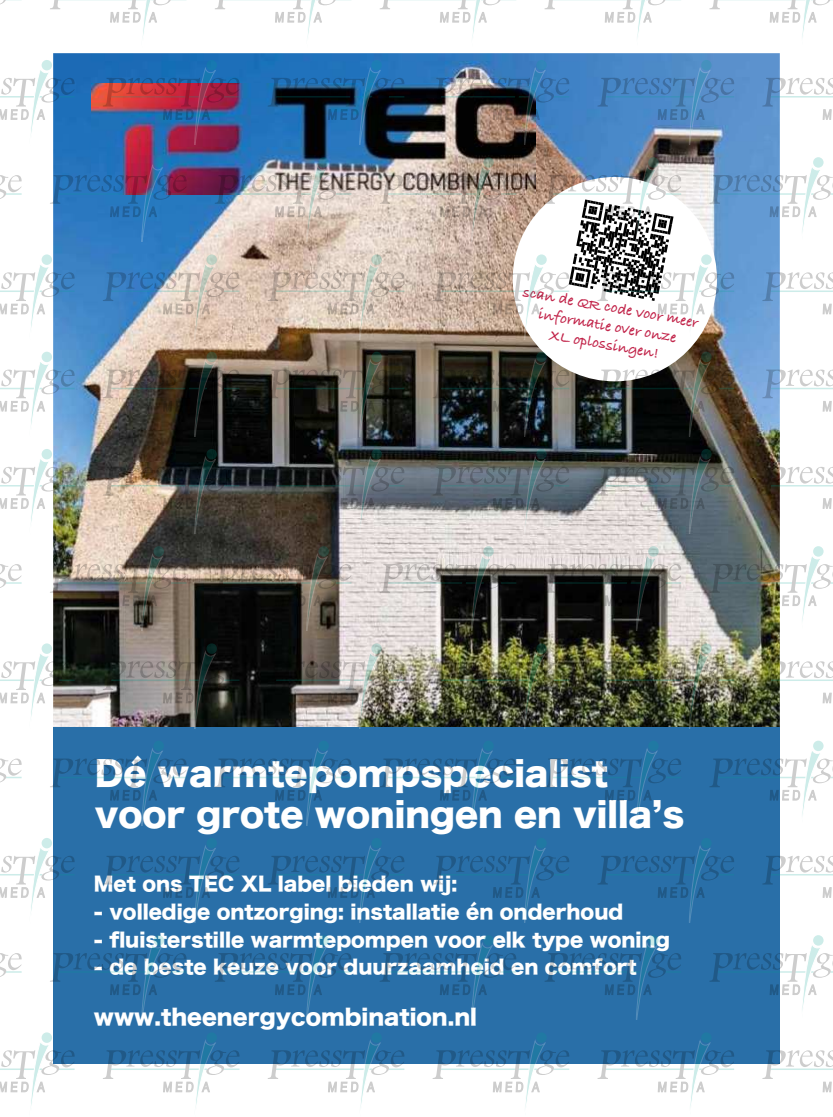
<style>
.page{position:relative;width:833px;height:1117px;background:#fff}
.page>*{position:absolute;margin:0;border:0;box-sizing:border-box;transform-origin:0 0}
.t1{font:33.62px/40.4px "Hira Kaku Std W8";color:#fff}
.t2{font:21.62px "Hira Kaku Std W8";color:#fff}
.t3{font:19.25px "Hira Kaku Std W8";color:#fff}
.t4{font:700 15.62px/18.8px "Bradley Hand ITCTT";color:#c12248;text-align:center}
</style>
<div class="page">
<img style="left:53px;top:53px;width:727px;height:674px">
<div style="left:53px;top:727px;width:727px;height:336px;background:#296fa8"></div>
<img style="left:91px;top:83px;width:444px;height:82px">
<div style="left:512px;top:177px;width:205px;height:204px;background:#fff;border-radius:50%"></div>
<svg style="left:0;top:0;width:21px;height:5px"></svg>
<hr style="left:58px;top:0;width:96px;height:1px;background:#00a291">
<svg style="left:50px;top:0;width:23px;height:9px"></svg>
<svg style="left:110px;top:0;width:76px;height:35px"></svg>
<hr style="left:223px;top:0;width:96px;height:1px;background:#00a291">
<svg style="left:215px;top:0;width:23px;height:9px"></svg>
<svg style="left:275px;top:0;width:76px;height:38px"></svg>
<hr style="left:552px;top:0;width:97px;height:1px;background:#00a291">
<svg style="left:544px;top:0;width:24px;height:9px"></svg>
<svg style="left:604px;top:0;width:77px;height:38px"></svg>
<hr style="left:387px;top:0;width:97px;height:1px;background:#00a291">
<svg style="left:380px;top:0;width:23px;height:9px"></svg>
<svg style="left:439px;top:0;width:77px;height:38px"></svg>
<hr style="left:717px;top:0;width:96px;height:1px;background:#00a291">
<svg style="left:709px;top:0;width:24px;height:9px"></svg>
<svg style="left:769px;top:0;width:64px;height:38px"></svg>
<svg style="left:0;top:564px;width:22px;height:24px"></svg>
<div style="left:153px;top:546px;width:11px;height:10px;background:#2b4946;border-radius:50%"></div>
<img style="left:50px;top:553px;width:137px;height:77px">
<div style="left:318px;top:546px;width:11px;height:10px;background:#31463c;border-radius:50%"></div>
<svg style="left:215px;top:553px;width:136px;height:77px;background:#4c4640"></svg>
<svg style="left:648px;top:546px;width:10px;height:10px"></svg>
<svg style="left:544px;top:553px;width:137px;height:77px;background:#5e5c5a"></svg>
<svg style="left:483px;top:546px;width:11px;height:10px"></svg>
<svg style="left:379px;top:553px;width:137px;height:77px;background:#8e8c89"></svg>
<div style="left:813px;top:546px;width:10px;height:10px;background:#cdece9;border-radius:50%"></div>
<img style="left:709px;top:553px;width:124px;height:78px">
<div style="left:42px;top:837px;width:10px;height:11px;background:#cdece9;border-radius:50%"></div>
<svg style="left:0;top:845px;width:75px;height:66px"></svg>
<div style="left:206px;top:837px;width:11px;height:11px;background:#2079a3;border-radius:50%"></div>
<svg style="left:103px;top:845px;width:137px;height:77px"></svg>
<div style="left:371px;top:837px;width:11px;height:11px;background:#2079a3;border-radius:50%"></div>
<svg style="left:268px;top:845px;width:136px;height:77px"></svg>
<div style="left:701px;top:837px;width:10px;height:11px;background:#2079a3;border-radius:50%"></div>
<svg style="left:598px;top:845px;width:136px;height:77px"></svg>
<div style="left:536px;top:837px;width:11px;height:11px;background:#2079a3;border-radius:50%"></div>
<svg style="left:433px;top:845px;width:136px;height:77px"></svg>
<hr style="left:770px;top:873px;width:63px;height:2px;background:#00a291">
<svg style="left:763px;top:856px;width:69px;height:42px"></svg>
<div style="left:42px;top:60px;width:10px;height:10px;background:#cdece9;border-radius:50%"></div>
<svg style="left:0;top:67px;width:75px;height:78px"></svg>
<div style="left:206px;top:60px;width:11px;height:10px;background:#1678b0;border-radius:50%"></div>
<img style="left:103px;top:67px;width:137px;height:77px">
<div style="left:371px;top:60px;width:11px;height:10px;background:#1c7eb6;border-radius:50%"></div>
<svg style="left:268px;top:67px;width:136px;height:77px;background:#184975"></svg>
<div style="left:701px;top:60px;width:10px;height:10px;background:#4591be;border-radius:50%"></div>
<svg style="left:597px;top:67px;width:137px;height:77px;background:#5388bd"></svg>
<div style="left:536px;top:60px;width:11px;height:10px;background:#3285ba;border-radius:50%"></div>
<img style="left:432px;top:67px;width:137px;height:77px">
<hr style="left:770px;top:96px;width:63px;height:1px;background:#00a291">
<svg style="left:762px;top:78px;width:70px;height:64px"></svg>
<div style="left:42px;top:351px;width:10px;height:11px;background:#cdece9;border-radius:50%"></div>
<svg style="left:0;top:359px;width:75px;height:78px"></svg>
<svg style="left:206px;top:351px;width:11px;height:11px"></svg>
<img style="left:103px;top:359px;width:137px;height:77px">
<svg style="left:371px;top:351px;width:11px;height:11px"></svg>
<svg style="left:268px;top:359px;width:136px;height:77px;background:#4b4840"></svg>
<svg style="left:701px;top:351px;width:10px;height:11px"></svg>
<img style="left:597px;top:359px;width:137px;height:77px">
<svg style="left:536px;top:351px;width:11px;height:11px"></svg>
<img style="left:432px;top:359px;width:137px;height:77px">
<hr style="left:770px;top:387px;width:63px;height:2px;background:#00a291">
<svg style="left:762px;top:369px;width:70px;height:64px"></svg>
<div style="left:42px;top:643px;width:10px;height:10px;background:#cdece9;border-radius:50%"></div>
<svg style="left:0;top:650px;width:75px;height:77px"></svg>
<div style="left:206px;top:643px;width:11px;height:10px;background:#072622;border-radius:50%"></div>
<svg style="left:103px;top:650px;width:137px;height:77px;background:#605d59"></svg>
<svg style="left:371px;top:643px;width:11px;height:10px"></svg>
<img style="left:268px;top:650px;width:136px;height:77px">
<svg style="left:701px;top:643px;width:10px;height:10px"></svg>
<img style="left:597px;top:650px;width:137px;height:77px">
<svg style="left:536px;top:643px;width:11px;height:10px"></svg>
<img style="left:432px;top:650px;width:137px;height:77px">
<hr style="left:770px;top:679px;width:63px;height:2px;background:#00a291">
<svg style="left:762px;top:661px;width:70px;height:64px"></svg>
<svg style="left:0;top:953px;width:22px;height:24px"></svg>
<div style="left:153px;top:934px;width:11px;height:11px;background:#2079a3;border-radius:50%"></div>
<svg style="left:50px;top:942px;width:137px;height:77px"></svg>
<div style="left:318px;top:934px;width:11px;height:11px;background:#2079a3;border-radius:50%"></div>
<svg style="left:215px;top:942px;width:136px;height:77px"></svg>
<div style="left:648px;top:934px;width:10px;height:11px;background:#2079a3;border-radius:50%"></div>
<svg style="left:544px;top:942px;width:137px;height:77px"></svg>
<div style="left:483px;top:934px;width:11px;height:11px;background:#2079a3;border-radius:50%"></div>
<svg style="left:380px;top:942px;width:136px;height:77px"></svg>
<svg style="left:813px;top:934px;width:10px;height:11px"></svg>
<svg style="left:709px;top:942px;width:124px;height:68px"></svg>
<svg style="left:153px;top:157px;width:11px;height:11px"></svg>
<svg style="left:318px;top:157px;width:11px;height:11px"></svg>
<svg style="left:648px;top:157px;width:10px;height:11px"></svg>
<svg style="left:483px;top:157px;width:11px;height:11px"></svg>
<div style="left:813px;top:157px;width:10px;height:11px;background:#cdece9;border-radius:50%"></div>
<img style="left:0;top:165px;width:833px;height:174px">
<div style="left:42px;top:449px;width:10px;height:10px;background:#cdece9;border-radius:50%"></div>
<img style="left:0;top:456px;width:75px;height:78px">
<div style="left:206px;top:449px;width:11px;height:10px;background:#022420;border-radius:50%"></div>
<img style="left:103px;top:456px;width:137px;height:77px">
<svg style="left:371px;top:449px;width:11px;height:10px"></svg>
<svg style="left:268px;top:456px;width:136px;height:77px;background:#5f5e5d"></svg>
<div style="left:701px;top:449px;width:10px;height:10px;background:#032521;border-radius:50%"></div>
<svg style="left:597px;top:456px;width:137px;height:77px;background:#7f8586"></svg>
<svg style="left:536px;top:449px;width:11px;height:10px"></svg>
<svg style="left:432px;top:456px;width:137px;height:77px;background:#7d8387"></svg>
<hr style="left:770px;top:485px;width:63px;height:1px;background:#00a291">
<svg style="left:762px;top:466px;width:70px;height:65px"></svg>
<svg style="left:0;top:758px;width:22px;height:25px"></svg>
<div style="left:153px;top:740px;width:11px;height:11px;background:#2079a3;border-radius:50%"></div>
<svg style="left:50px;top:748px;width:137px;height:77px"></svg>
<div style="left:318px;top:740px;width:11px;height:11px;background:#2079a3;border-radius:50%"></div>
<svg style="left:215px;top:748px;width:136px;height:77px"></svg>
<div style="left:648px;top:740px;width:10px;height:11px;background:#2079a3;border-radius:50%"></div>
<svg style="left:545px;top:748px;width:136px;height:77px"></svg>
<div style="left:483px;top:740px;width:11px;height:11px;background:#2079a3;border-radius:50%"></div>
<svg style="left:380px;top:748px;width:136px;height:77px"></svg>
<div style="left:813px;top:740px;width:10px;height:11px;background:#cdece9;border-radius:50%"></div>
<svg style="left:709px;top:748px;width:124px;height:68px"></svg>
<div style="left:42px;top:1032px;width:10px;height:10px;background:#cdece9;border-radius:50%"></div>
<svg style="left:0;top:1039px;width:75px;height:66px"></svg>
<div style="left:206px;top:1032px;width:11px;height:10px;background:#2079a3;border-radius:50%"></div>
<svg style="left:103px;top:1040px;width:137px;height:67px"></svg>
<div style="left:371px;top:1032px;width:11px;height:10px;background:#2079a3;border-radius:50%"></div>
<svg style="left:268px;top:1040px;width:136px;height:67px"></svg>
<div style="left:701px;top:1032px;width:10px;height:10px;background:#2079a3;border-radius:50%"></div>
<svg style="left:597px;top:1040px;width:137px;height:67px"></svg>
<div style="left:536px;top:1032px;width:11px;height:10px;background:#2079a3;border-radius:50%"></div>
<svg style="left:432px;top:1040px;width:137px;height:67px"></svg>
<hr style="left:770px;top:1068px;width:63px;height:1px;background:#00a291">
<svg style="left:762px;top:1050px;width:70px;height:43px"></svg>
<p class="t4" style="left:525px;top:284px;width:179px;rotate:10deg">scan de QR code voor meer informatie over onze<br>XL oplossingen!</p>
<h1 class="t1" style="left:95px;top:754px;width:591px">Dé warmtepompspecialist voor grote woningen en villaʼs</h1>
<p class="t3" style="left:94px;top:873px;width:365px">Met ons TEC XL label bieden wij:</p>
<p class="t3" style="left:94px;top:901px;width:531px">- volledige ontzorging: installatie én onderhoud</p>
<p class="t3" style="left:94px;top:928px;width:577px">- fluisterstille warmtepompen voor elk type woning</p>
<p class="t3" style="left:94px;top:956px;width:544px">- de beste keuze voor duurzaamheid en comfort</p>
<p class="t2" style="left:94px;top:1004px;width:385px">www.theenergycombination.nl</p>
</div>
